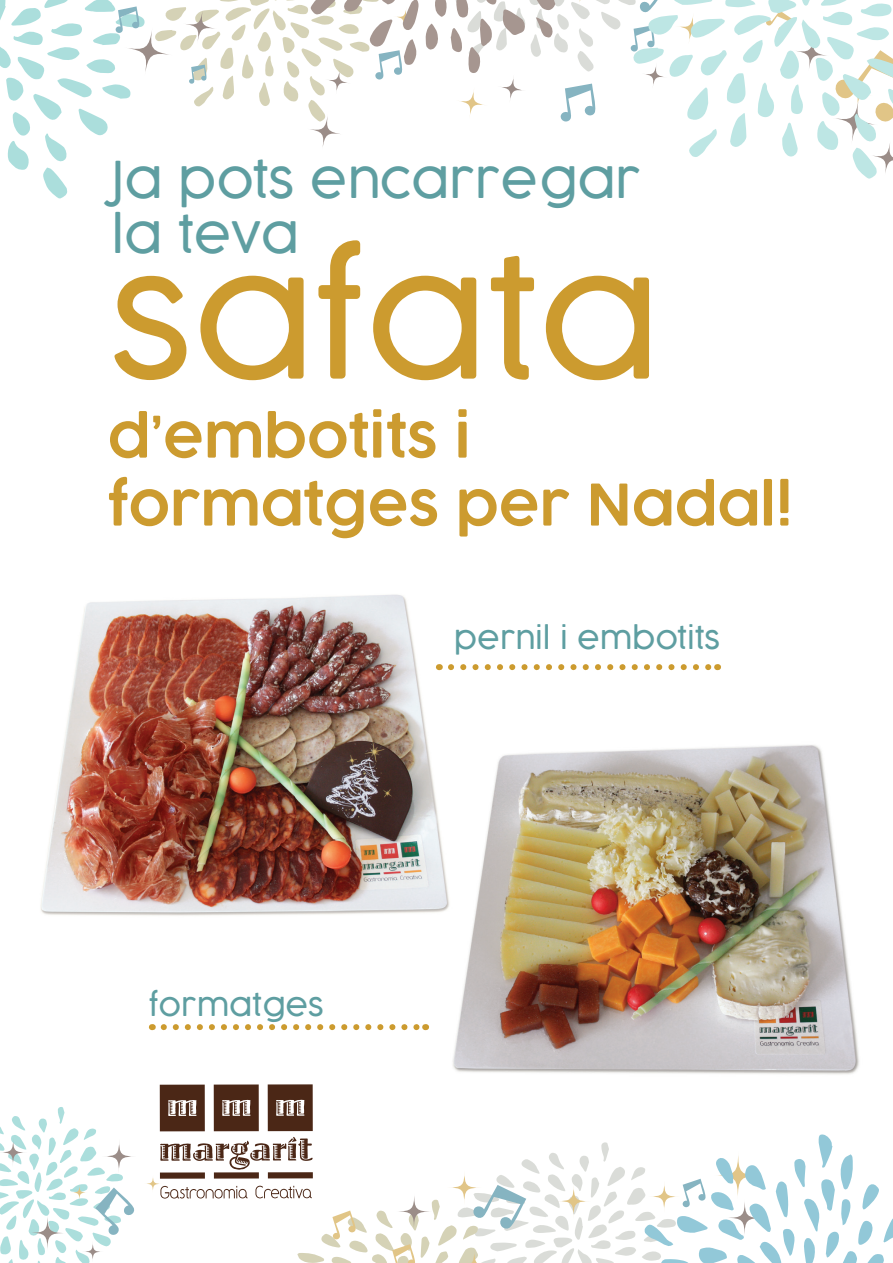
<style>
.page{position:relative;width:893px;height:1263px;background:#fff}
.page>*{position:absolute;margin:0;border:0;box-sizing:border-box;transform-origin:0 0}
.productes{font:300 159px "Cocogoose";color:#cc9b2f}
.productes-2{font:600 56.55px/67.9px "COCOGOOSE";letter-spacing:-.01em;color:#cc9b2f}
.productes-3{font:300 49.65px "Cocogoose";color:#5e9ea1}
.productes-4{font:300 30px "Cocogoose";color:#5e9ea1}
</style>
<div class="page">
<div style="left:160px;top:1084px;width:45px;height:47px;background:#4b2716"></div>
<div style="left:214px;top:1084px;width:45px;height:47px;background:#4b2716"></div>
<div style="left:268px;top:1084px;width:45px;height:47px;background:#4b2716"></div>
<svg style="left:222px;top:1100px;width:28px;height:16px"></svg>
<svg style="left:276px;top:1100px;width:28px;height:16px"></svg>
<svg style="left:168px;top:1100px;width:28px;height:16px"></svg>
<img style="left:41px;top:594px;width:435px;height:322px">
<svg style="left:307px;top:113px;width:37px;height:37px"></svg>
<svg style="left:0;top:0;width:145px;height:199px"></svg>
<svg style="left:124px;top:27px;width:49px;height:49px"></svg>
<svg style="left:144px;top:1174px;width:18px;height:19px"></svg>
<svg style="left:0;top:1107px;width:135px;height:156px"></svg>
<svg style="left:160px;top:1134px;width:733px;height:129px"></svg>
<svg style="left:447px;top:1170px;width:35px;height:35px"></svg>
<svg style="left:102px;top:1139px;width:35px;height:35px"></svg>
<svg style="left:395px;top:1192px;width:38px;height:38px"></svg>
<img style="left:416px;top:713px;width:443px;height:362px">
<svg style="left:451px;top:664px;width:260px;height:6px"></svg>
<svg style="left:164px;top:1024px;width:255px;height:6px"></svg>
<svg style="left:153px;top:0;width:478px;height:122px"></svg>
<svg style="left:631px;top:0;width:262px;height:179px"></svg>
<p class="productes-3" style="left:111px;top:145px;width:531px">Ja pots encarregar</p>
<p class="productes-3" style="left:111px;top:200px;width:189px">la teva</p>
<p class="productes" style="left:110px;top:209px;width:551px">safata</p>
<p class="productes-2" style="left:107px;top:404px;width:687px">d’embotits i formatges per Nadal!</p>
<p class="productes-4" style="left:454px;top:617px;width:268px">pernil i embotits</p>
<p class="productes-4" style="left:149px;top:983px;width:176px">formatges</p>
</div>
